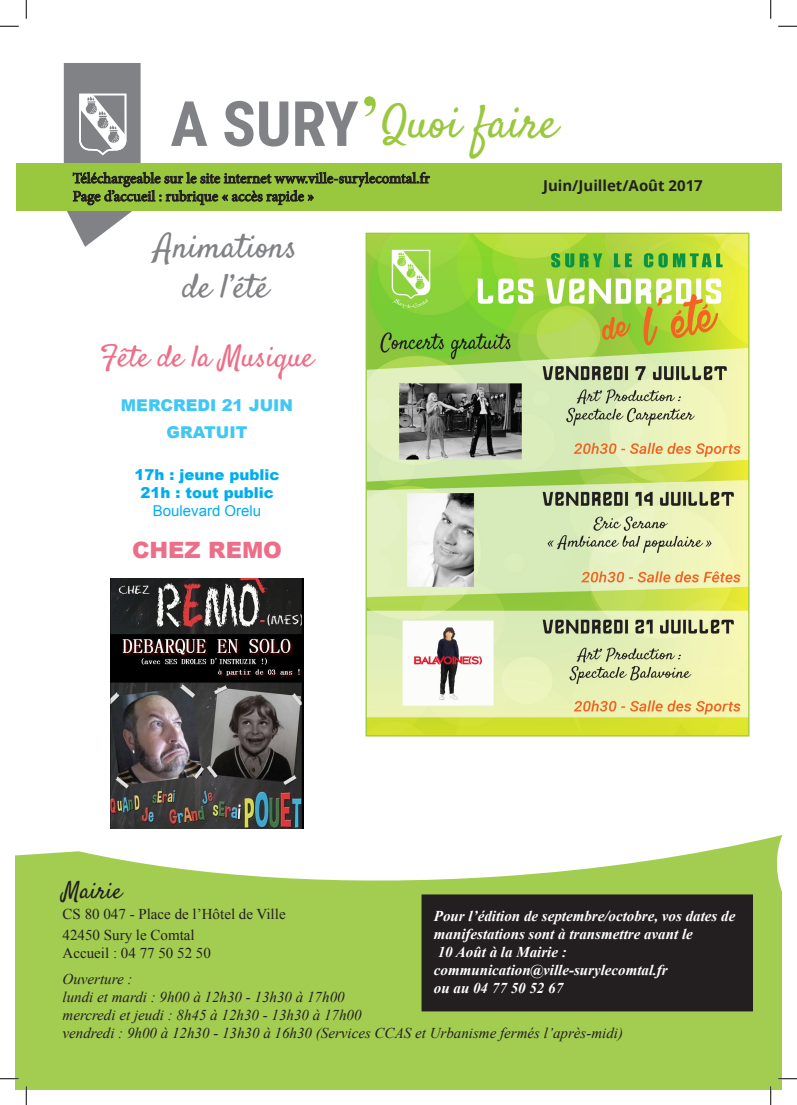
<style>
.page{position:relative;width:797px;height:1105px;background:#fff}
.page>*{position:absolute;margin:0;border:0;box-sizing:border-box;transform-origin:0 0}
.t1{font:700 62.5px "Times New Roman";color:#99c83e}
.t2{font:46.25px "Satisfy";color:#99c83e}
.t3{font:33.75px/40.5px "Satisfy";color:#808285;text-align:center}
.t4{font:30px "Satisfy";color:#ed6e88}
.t5{font:23.75px "Satisfy";color:#231f20}
.t6{font:900 22.5px "Arial";color:#ed6e88}
.t7{font:900 16.25px/26.6px "Arial";color:#40c7f4;text-align:center}
.t8{font:italic 15px/18px "Times New Roman";color:#231f20}
.t9{font:italic 700 15px/18px "Times New Roman";color:#fff}
.t10{font:15px/18px "Minion Pro";color:#231f20}
.t11{font:15px/21.2px "Times New Roman";color:#231f20}
.t12{font:900 15px/18px "Arial";color:#00aeef;text-align:center}
.t13{font:700 15px "Open Sans";color:#231f20}
.t14{font:15px "Arial";color:#00aeef}
.s1{font-family:"Roboto Condensed";font-weight:700;font-size:62.5px;color:#808285}
</style>
<div class="page">
<svg style="left:16px;top:828px;width:765px;height:261px"></svg>
<div style="left:422px;top:895px;width:330px;height:116px;background:#231f20"></div>
<div style="left:421px;top:894px;width:332px;height:117px;border:1px solid #231f20"></div>
<div style="left:16px;top:163px;width:765px;height:48px;background:#99c83e"></div>
<svg style="left:64px;top:63px;width:366px;height:184px"></svg>
<img style="left:367px;top:235px;width:380px;height:499px">
<img style="left:110px;top:578px;width:194px;height:250px">
<svg style="left:0;top:25px;width:19px;height:2px"></svg>
<svg style="left:778px;top:25px;width:19px;height:2px"></svg>
<svg style="left:0;top:1078px;width:19px;height:1px"></svg>
<svg style="left:778px;top:1078px;width:19px;height:1px"></svg>
<svg style="left:25px;top:0;width:2px;height:19px"></svg>
<svg style="left:25px;top:1086px;width:2px;height:19px"></svg>
<svg style="left:770px;top:0;width:1px;height:19px"></svg>
<svg style="left:770px;top:1086px;width:1px;height:19px"></svg>
<h1 class="t1" style="left:380px;top:138px;width:22px;rotate:-180deg">‘</h1>
<h2 class="t2" style="left:170px;top:94px;width:388px"><span class="s1">A SURY</span> Quoi faire</h2>
<p class="t13" style="left:543px;top:175px;width:161px">Juin/Juillet/Août 2017</p>
<p class="t10" style="left:73px;top:169px;width:358px">Téléchargeable sur le site internet www.ville-surylecomtal.fr<br>Page d’accueil : rubrique « accès rapide »</p>
<h3 class="t3" style="left:154px;top:229px;width:144px">Animations de l’été</h3>
<h3 class="t4" style="left:100px;top:338px;width:215px">Fête de la Musique</h3>
<p class="t7" style="left:121px;top:391px;width:174px">MERCREDI 21 JUIN<br>GRATUIT</p>
<p class="t12" style="left:134px;top:465px;width:147px">17h : jeune public<br>21h : tout public</p>
<p class="t14" style="left:153px;top:501px;width:110px">Boulevard Orelu</p>
<h3 class="t6" style="left:132px;top:533px;width:151px">CHEZ REMO</h3>
<h3 class="t5" style="left:63px;top:876px;width:61px">Mairie</h3>
<p class="t11" style="left:63px;top:903px;width:224px">CS 80 047 - Place de l’Hôtel de Ville<br>42450 Sury le Comtal</p>
<p class="t11" style="left:63px;top:942px;width:150px">Accueil : 04 77 50 52 50</p>
<p class="t8" style="left:63px;top:969px;width:562px">Ouverture :<br>lundi et mardi : 9h00 à 12h30 - 13h30 à 17h00<br>mercredi et jeudi : 8h45 à 12h30 - 13h30 à 17h00<br>vendredi : 9h00 à 12h30 - 13h30 à 16h30 (Services CCAS et Urbanisme fermés l’après-midi)</p>
<p class="t9" style="left:434px;top:906px;width:303px">Pour l’édition de septembre/octobre, vos dates de manifestations sont à transmettre avant le<br>10 Août à la Mairie : communication@ville-surylecomtal.fr<br>ou au 04 77 50 52 67</p>
</div>
